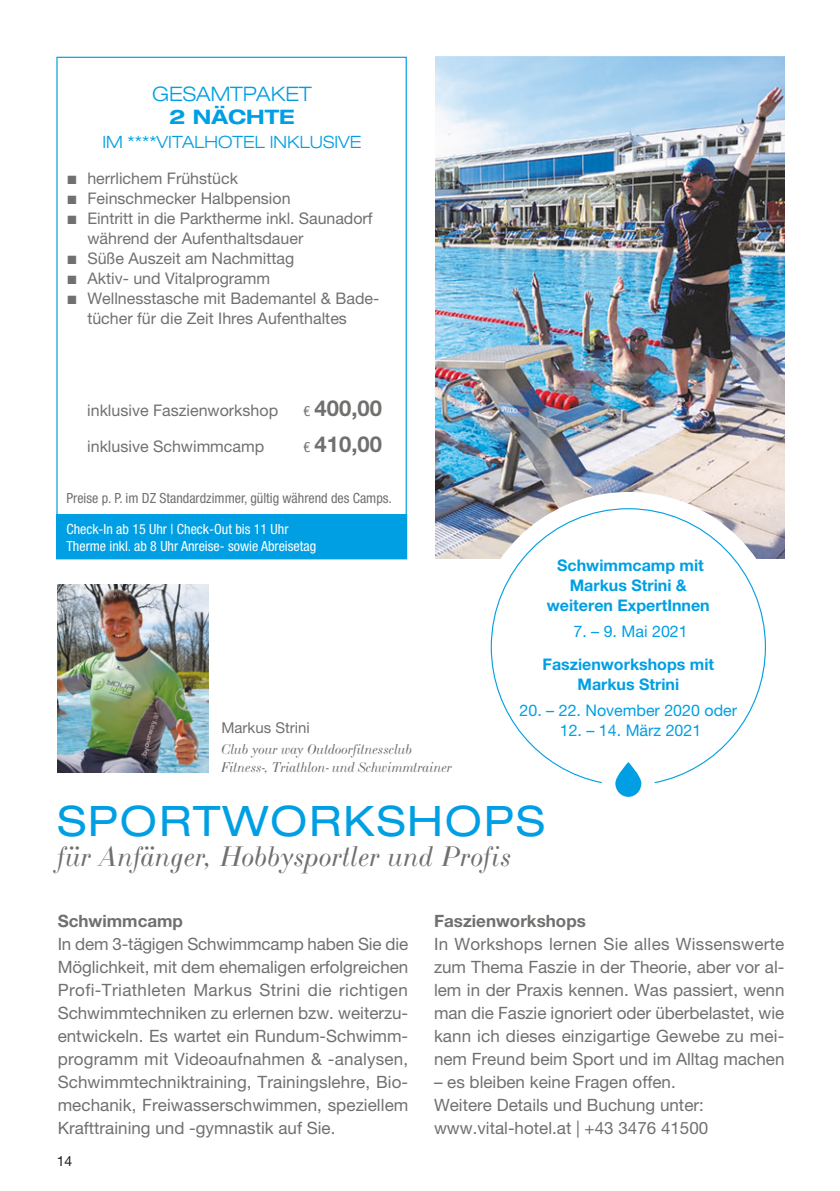
<style>
.page{position:relative;width:840px;height:1191px;background:#fff}
.page>*{position:absolute;margin:0;border:0;box-sizing:border-box;transform-origin:0 0}
.SUBL{font:expanded 42px "Helvetica Neue LT Pro";letter-spacing:.05em;color:#009fe3}
.SUBL-2{font:italic 28px "LTC Bodoni 175";letter-spacing:.015em;color:#70706f}
.t1{font:700 22px "Helvetica Neue LT Pro";color:#70706f}
.t2{font:300 expanded 20px "Helvetica Neue LT Pro";color:#009fe3}
.t3{font:700 expanded 20px "Helvetica Neue LT Pro";color:#009fe3}
.t4{font:17px/23px "Helvetica Neue LT Pro";color:#70706f;text-align:justify}
.t5{font:700 17px "Helvetica Neue LT Pro";color:#70706f}
.t6{font:300 expanded 17px "Helvetica Neue LT Pro";color:#009fe3}
.t7{font:16px/20px "Helvetica Neue LT Pro";color:#70706f}
.t8{font:700 16px/20px "Helvetica Neue LT Pro";color:#009fe3;text-align:center}
.t9{font:16px "Helvetica Neue LT Pro";color:#009fe3}
.t10{font:15px "Helvetica Neue LT Pro";color:#70706f}
.t11{font:condensed 14px "Helvetica Neue LT Pro";color:#fff}
.Überschrift{font:italic 14px/18px "LTC Bodoni 175";color:#70706f}
.t12{font:condensed 14px "Helvetica Neue LT Pro";color:#70706f}
.t13{font:14px "Helvetica Neue LT Pro";color:#1d1d1b}
.s1{font-weight:400;font-stretch:condensed;font-size:14px}
</style>
<div class="page">
<img style="left:435px;top:57px;width:348px;height:502px">
<div style="left:472px;top:492px;width:311px;height:311px;background:#fff;border-radius:50%"></div>
<svg style="left:490px;top:507px;width:276px;height:277px"></svg>
<svg style="left:615px;top:762px;width:26px;height:35px"></svg>
<img style="left:58px;top:584px;width:150px;height:188px">
<div style="left:56px;top:514px;width:351px;height:45px;background:#009fe3"></div>
<p class="t2" style="left:152px;top:82px;width:161px">GESAMTPAKET</p>
<p class="t3" style="left:169px;top:105px;width:127px">2 NÄCHTE</p>
<p class="t6" style="left:102px;top:132px;width:260px">IM ****VITALHOTEL INKLUSIVE</p>
<p class="t7" style="left:67px;top:168px;width:172px">■ herrlichem Frühstück</p>
<p class="t7" style="left:67px;top:188px;width:225px">■ Feinschmecker Halbpension</p>
<p class="t7" style="left:87px;top:208px;width:287px;text-indent:-20px">■ Eintritt in die Parktherme inkl. Saunadorf während der Aufenthaltsdauer</p>
<p class="t7" style="left:67px;top:248px;width:228px">■ Süße Auszeit am Nachmittag</p>
<p class="t7" style="left:67px;top:268px;width:204px">■ Aktiv- und Vitalprogramm</p>
<p class="t7" style="left:67px;top:288px;width:313px">■ Wellnesstasche mit Bademantel &amp; Bade-</p>
<p class="t7" style="left:87px;top:308px;width:261px">tücher für die Zeit Ihres Aufenthaltes</p>
<p class="t7" style="left:87px;top:400px;width:192px">inklusive Faszienworkshop</p>
<p class="t1" style="left:303px;top:394px;width:80px"><span class="s1">€</span> 400,00</p>
<p class="t7" style="left:87px;top:436px;width:178px">inklusive Schwimmcamp</p>
<p class="t1" style="left:303px;top:431px;width:80px"><span class="s1">€</span> 410,00</p>
<p class="t12" style="left:66px;top:490px;width:327px">Preise p. P. im DZ Standardzimmer, gültig während des Camps.</p>
<p class="t11" style="left:66px;top:521px;width:223px">Check-In ab 15 Uhr | Check-Out bis 11 Uhr</p>
<p class="t11" style="left:66px;top:538px;width:251px">Therme inkl. ab 8 Uhr Anreise- sowie Abreisetag</p>
<p class="t8" style="left:546px;top:555px;width:164px">Schwimmcamp mit<br>Markus Strini &amp; weiteren ExpertInnen</p>
<p class="t9" style="left:573px;top:621px;width:116px">7. – 9. Mai 2021</p>
<p class="t8" style="left:542px;top:654px;width:173px">Faszienworkshops mit<br>Markus Strini</p>
<p class="t9" style="left:519px;top:700px;width:219px">20. – 22. November 2020 oder</p>
<p class="t10" style="left:221px;top:719px;width:90px">Markus Strini</p>
<p class="t9" style="left:559px;top:720px;width:143px">12. – 14. März 2021</p>
<p class="Überschrift" style="left:221px;top:741px;width:232px">Club your way Outdoorfitnessclub<br>Fitness-, Triathlon- und Schwimmtrainer</p>
<p class="SUBL" style="left:58px;top:797px;width:488px">SPORTWORKSHOPS</p>
<p class="SUBL-2" style="left:58px;top:841px;width:455px">für Anfänger, Hobbysportler und Profis</p>
<p class="t5" style="left:58px;top:910px;width:127px">Schwimmcamp</p>
<p class="t4" style="left:58px;top:932px;width:352px">In dem 3-tägigen Schwimmcamp haben Sie die Möglichkeit, mit dem ehemaligen erfolgreichen Profi-Triathleten Markus Strini die richtigen Schwimmtechniken zu erlernen bzw. weiterzu&shy;entwickeln. Es wartet ein Rundum-Schwimm&shy;programm mit Videoaufnahmen &amp; -analysen, Schwimmtechniktraining, Trainingslehre, Bio&shy;mechanik, Freiwasserschwimmen, speziellem Krafttraining und -gymnastik auf Sie.</p>
<p class="t13" style="left:57px;top:1152px;width:17px">14</p>
<p class="t5" style="left:434px;top:910px;width:153px">Faszienworkshops</p>
<p class="t4" style="left:434px;top:932px;width:352px">In Workshops lernen Sie alles Wissenswerte zum Thema Faszie in der Theorie, aber vor al&shy;lem in der Praxis kennen. Was passiert, wenn man die Faszie ignoriert oder ü berbelastet, wie kann ich dieses einzigartige Gewebe zu mei&shy;nem Freund beim Sport und im Alltag machen</p>
<p class="t4" style="left:434px;top:1070px;width:243px">– es bleiben keine Fragen offen.</p>
<p class="t4" style="left:434px;top:1093px;width:271px">Weitere Details und Buchung unter:</p>
<p class="t4" style="left:434px;top:1116px;width:276px">www.vital-hotel.at | +43 3476 41500</p>
</div>
